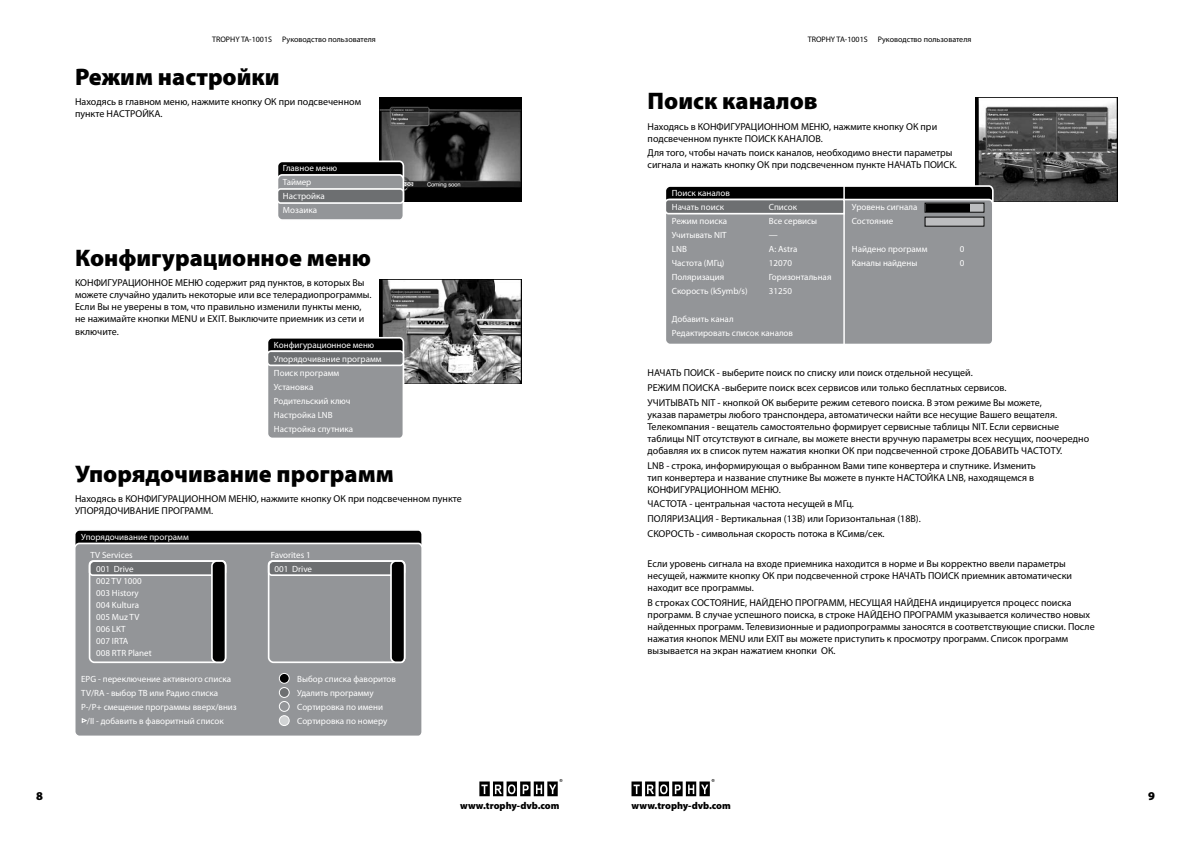
<style>
.page{position:relative;width:1191px;height:842px;background:#fff}
.page>*{position:absolute;margin:0;border:0;box-sizing:border-box;transform-origin:0 0}
.t1{font:900 24px "Myriad Pro";color:#000}
.t2{font:10px/12px "Myriad Pro";color:#000}
.t3{font:900 10px "Myriad Pro";color:#000}
.t4{font:9px/14px "Myriad Pro";color:#fff}
.t5{font:8px "Myriad Pro";color:#000}
</style>
<div class="page">
<svg style="left:479px;top:779px;width:83px;height:17px"></svg>
<svg style="left:631px;top:779px;width:83px;height:17px"></svg>
<img style="left:380px;top:98px;width:142px;height:104px">
<img style="left:380px;top:279px;width:142px;height:104px">
<svg style="left:278px;top:160px;width:127px;height:60px;background:#787a7c"></svg>
<div style="left:277px;top:189px;width:126px;height:14px;background:#6d6f71;border-radius:3px"></div>
<div style="left:277px;top:188px;width:127px;height:16px;border:2px solid #fff;border-radius:3px"></div>
<svg style="left:268px;top:336px;width:137px;height:102px;background:#858789"></svg>
<div style="left:267px;top:351px;width:136px;height:14px;background:#6d6f71;border-radius:3px"></div>
<div style="left:267px;top:350px;width:137px;height:16px;border:2px solid #fff;border-radius:3px"></div>
<svg style="left:75px;top:530px;width:347px;height:12px;background:#111"></svg>
<div style="left:75px;top:542px;width:347px;height:194px;background:#939598"></div>
<svg style="left:81px;top:717px;width:8px;height:7px"></svg>
<svg style="left:267px;top:559px;width:139px;height:105px;background:#8c8d90"></svg>
<svg style="left:88px;top:559px;width:139px;height:105px;background:#8c8d90"></svg>
<div style="left:279px;top:673px;width:10px;height:10px;background:#000;border-radius:50%"></div>
<div style="left:279px;top:673px;width:11px;height:11px;border:1px solid #fff;border-radius:50%"></div>
<div style="left:279px;top:687px;width:10px;height:10px;background:#6d6f71;border-radius:50%"></div>
<div style="left:279px;top:687px;width:11px;height:11px;border:1px solid #fff;border-radius:50%"></div>
<div style="left:279px;top:701px;width:10px;height:10px;background:#939598;border-radius:50%"></div>
<div style="left:279px;top:701px;width:11px;height:11px;border:1px solid #fff;border-radius:50%"></div>
<div style="left:279px;top:716px;width:10px;height:9px;background:#d1d3d4;border-radius:50%"></div>
<div style="left:279px;top:715px;width:11px;height:11px;border:1px solid #fff;border-radius:50%"></div>
<img style="left:975px;top:98px;width:142px;height:103px">
<div style="left:666px;top:215px;width:326px;height:129px;background:#939598"></div>
<hr style="left:843px;top:185px;width:2px;height:160px;background:#fff">
<svg style="left:666px;top:184px;width:328px;height:31px;background:#646565"></svg>
<div style="left:925px;top:203px;width:59px;height:9px;background:#bcbdbf"></div>
<div style="left:924px;top:203px;width:60px;height:9px;border:1px solid #000"></div>
<div style="left:925px;top:217px;width:59px;height:9px;background:#bcbdbf"></div>
<div style="left:926px;top:204px;width:43px;height:7px;background:#000"></div>
<p class="t5" style="left:212px;top:35px;width:61px">TROPHY TA-1001S</p>
<p class="t5" style="left:282px;top:35px;width:95px">Руководство пользователя</p>
<p class="t5" style="left:807px;top:35px;width:61px">TROPHY TA-1001S</p>
<p class="t5" style="left:878px;top:35px;width:95px">Руководство пользователя</p>
<h1 class="t1" style="left:75px;top:60px;width:206px">Режим настройки</h1>
<p class="t2" style="left:75px;top:96px;width:287px">Находясь в главном меню, нажмите кнопку ОК при подсвеченном пункте НАСТРОЙКА.</p>
<p class="t4" style="left:283px;top:161px;width:56px">Главное меню<br>Таймер<br>Настройка<br>Мозаика</p>
<h1 class="t1" style="left:75px;top:242px;width:297px">Конфигурационное меню</h1>
<p class="t2" style="left:75px;top:277px;width:298px">КОНФИГУРАЦИОННОЕ МЕНЮ содержит ряд пунктов, в которых Вы можете случайно удалить некоторые или все телерадиопрограммы.<br>Если Вы не уверены в том, что правильно изменили пункты меню, не нажимайте кнопки MENU и EXIT. Выключите приемник из сети и включите.</p>
<p class="t4" style="left:274px;top:337px;width:109px">Конфигурационное меню<br>Упорядочивание программ<br>Поиск программ<br>Установка<br>Родительский ключ<br>Настройка LNB<br>Настройка спутника</p>
<h1 class="t1" style="left:75px;top:457px;width:320px">Упорядочивание программ</h1>
<p class="t2" style="left:75px;top:493px;width:388px">Находясь в КОНФИГУРАЦИОННОМ МЕНЮ, нажмите кнопку ОК при подсвеченном пункте<br>УПОРЯДОЧИВАНИЕ ПРОГРАММ.</p>
<p class="t4" style="left:90px;top:527px;width:100px;line-height:18px;text-indent:-9px">Упорядочивание программ<br>TV Services</p>
<p class="t4" style="left:271px;top:547px;width:42px">Favorites 1</p>
<p class="t4" style="left:96px;top:561px;width:39px">001 Drive</p>
<p class="t4" style="left:275px;top:561px;width:39px">001 Drive</p>
<p class="t4" style="left:96px;top:574px;width:57px;line-height:12px">002 TV 1000<br>003 History<br>004 Kultura<br>005 Muz TV<br>006 LKT<br>007 IRTA<br>008 RTR Planet</p>
<p class="t4" style="left:81px;top:671px;width:152px">EPG - переключение активного списка</p>
<p class="t4" style="left:297px;top:671px;width:100px">Выбор списка фаворитов</p>
<p class="t4" style="left:81px;top:685px;width:139px">TV/RA - выбор ТВ или Радио списка</p>
<p class="t4" style="left:297px;top:685px;width:78px">Удалить программу</p>
<p class="t4" style="left:81px;top:699px;width:157px">P-/P+ смещение программы вверх/вниз</p>
<p class="t4" style="left:297px;top:699px;width:87px">Сортировка по имени</p>
<p class="t4" style="left:87px;top:713px;width:138px">/II - добавить в фаворитный список</p>
<p class="t4" style="left:297px;top:713px;width:92px">Сортировка по номеру</p>
<p class="t3" style="left:460px;top:799px;width:101px">www.trophy-dvb.com</p>
<h1 class="t1" style="left:647px;top:85px;width:171px">Поиск каналов</h1>
<p class="t2" style="left:647px;top:120px;width:291px">Находясь в КОНФИГУРАЦИОННОМ МЕНЮ, нажмите кнопку ОК при подсвеченном пункте ПОИСК КАНАЛОВ.</p>
<p class="t2" style="left:647px;top:147px;width:311px">Для того, чтобы начать поиск каналов, необходимо внести параметры сигнала и нажать кнопку ОК при подсвеченном пункте НАЧАТЬ ПОИСК.</p>
<p class="t4" style="left:672px;top:186px;width:59px">Поиск каналов<br>Начать поиск</p>
<p class="t4" style="left:769px;top:200px;width:30px">Список</p>
<p class="t4" style="left:852px;top:200px;width:67px">Уровень сигнала</p>
<p class="t4" style="left:672px;top:214px;width:57px">Режим поиска</p>
<p class="t4" style="left:769px;top:214px;width:50px">Все сервисы</p>
<p class="t4" style="left:852px;top:214px;width:43px">Состояние</p>
<p class="t4" style="left:672px;top:228px;width:56px">Учитывать NIT</p>
<p class="t4" style="left:769px;top:228px;width:10px">—</p>
<p class="t4" style="left:672px;top:242px;width:17px">LNB</p>
<p class="t4" style="left:769px;top:242px;width:30px">A: Astra</p>
<p class="t4" style="left:852px;top:242px;width:77px">Найдено программ</p>
<p class="t4" style="left:960px;top:242px;width:6px">0</p>
<p class="t4" style="left:672px;top:256px;width:54px">Частота (МГц)</p>
<p class="t4" style="left:769px;top:256px;width:25px">12070</p>
<p class="t4" style="left:852px;top:256px;width:67px">Каналы найдены</p>
<p class="t4" style="left:960px;top:256px;width:6px">0</p>
<p class="t4" style="left:672px;top:270px;width:54px">Поляризация</p>
<p class="t4" style="left:769px;top:270px;width:64px">Горизонтальная</p>
<p class="t4" style="left:672px;top:284px;width:77px">Скорость (kSymb/s)</p>
<p class="t4" style="left:769px;top:284px;width:25px">31250</p>
<p class="t4" style="left:672px;top:312px;width:123px">Добавить канал<br>Редактировать список каналов</p>
<p class="t2" style="left:647px;top:365px;width:396px;line-height:14.8px">НАЧАТЬ ПОИСК - выберите поиск по списку или поиск отдельной несущей.<br>РЕЖИМ ПОИСКА -выберите поиск всех сервисов или только бесплатных сервисов.<br>УЧИТЫВАТЬ NIT - кнопкой ОК выберите режим сетевого поиска. В этом режиме Вы можете,</p>
<p class="t2" style="left:647px;top:408px;width:443px">указав параметры любого транспондера, автоматически найти все несущие Вашего вещателя.<br>Телекомпания - вещатель самостоятельно формирует сервисные таблицы NIT. Если сервисные таблицы NIT отсутствуют в сигнале, вы можете внести вручную параметры всех несущих, поочередно добавляя их в список путем нажатия кнопки ОК при подсвеченной строке ДОБАВИТЬ ЧАСТОТУ.</p>
<p class="t2" style="left:647px;top:459px;width:390px">LNB - строка, информирующая о выбранном Вами типе конвертера и спутнике. Изменить тип конвертера и название спутнике Вы можете в пункте НАСТОЙКА LNB, находящемся в<br>КОНФИГУРАЦИОННОМ МЕНЮ.</p>
<p class="t2" style="left:647px;top:497px;width:275px;line-height:14.8px">ЧАСТОТА - центральная частота несущей в МГц.<br>ПОЛЯРИЗАЦИЯ - Вертикальная (13В) или Горизонтальная (18В).<br>СКОРОСТЬ - символьная скорость потока в КСимв/сек.</p>
<p class="t2" style="left:647px;top:557px;width:426px">Если уровень сигнала на входе приемника находится в норме и Вы корректно ввели параметры несущей, нажмите кнопку ОК при подсвеченной строке НАЧАТЬ ПОИСК приемник автоматически находит все программы.</p>
<p class="t2" style="left:647px;top:596px;width:448px">В строках СОСТОЯНИЕ, НАЙДЕНО ПРОГРАММ, НЕСУЩАЯ НАЙДЕНА индицируется процесс поиска программ. В случае успешного поиска, в строке НАЙДЕНО ПРОГРАММ указывается количество новых найденных программ. Телевизионные и радиопрограммы заносятся в соответствующие списки. После нажатия кнопок MENU или EXIT вы можете приступить к просмотру программ. Список программ вызывается на экран нажатием кнопки ОК.</p>
<p class="t3" style="left:631px;top:799px;width:101px">www.trophy-dvb.com</p>
</div>
